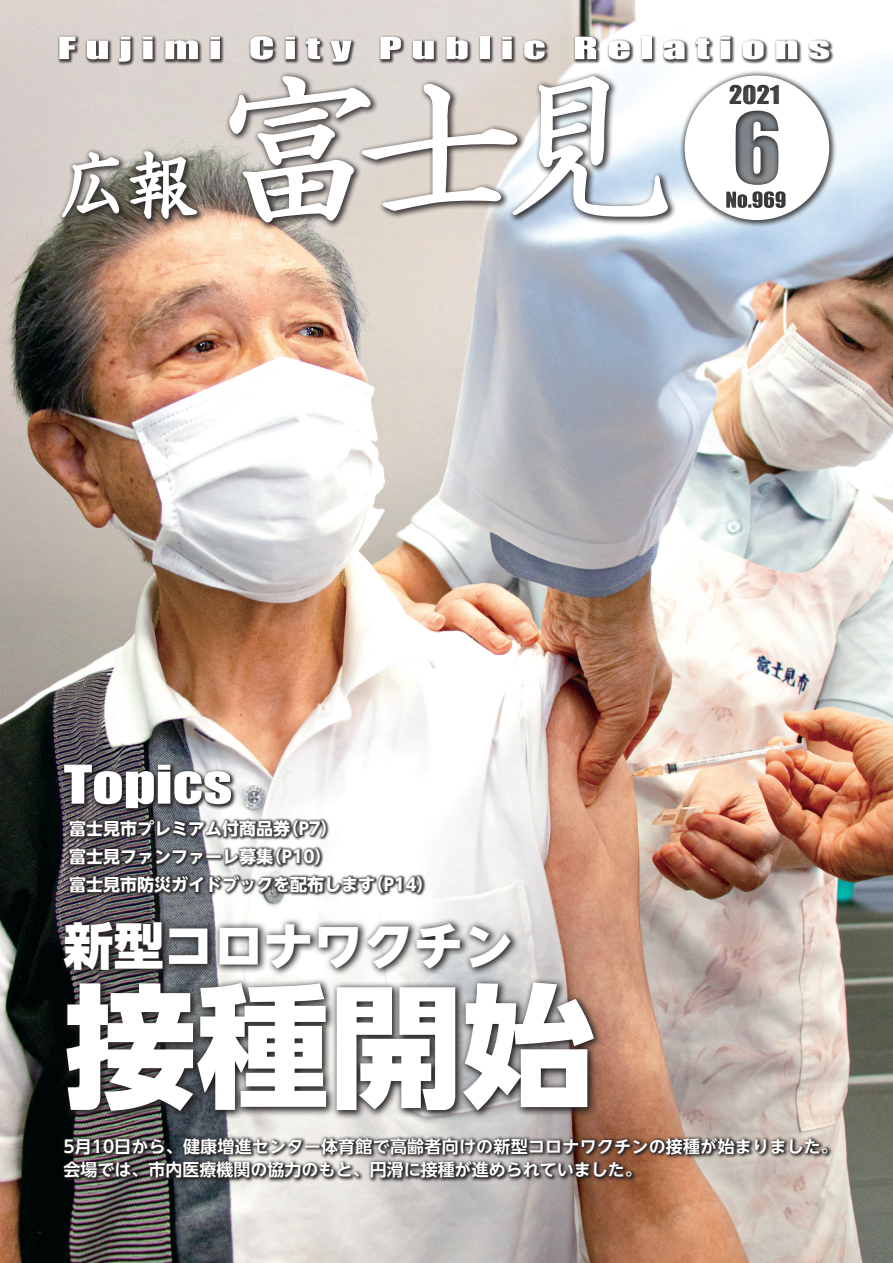
<style>
.page{position:relative;width:893px;height:1263px;background:#fff}
.page>*{position:absolute;margin:0;border:0;box-sizing:border-box;transform-origin:0 0}
.t1{font:800 132.9px "UD Shin Go NT Pr 6 N";color:#fff}
.t2{font:800 49.95px "UD Shin Go NT Pr 6 N";color:#fff}
.t3{font:49.35px "Impact";color:#fff;scale:1.25 1}
.t4{font:700 16.95px/23.4px "UD Shin Go NT Pr 6 N De";letter-spacing:.015em;color:#fff}
.t5{font:700 16.95px/27.6px "UD Shin Go NT Pr 6 N";color:#fff}
</style>
<div class="page">
<img style="left:0;top:0;width:893px;height:1263px">
<svg style="left:58px;top:916px;width:546px;height:205px;background:#605b5b"></svg>
<div style="left:67px;top:817px;width:359px;height:80px;background:#231f20;opacity:.9"></div>
<img style="left:61px;top:1134px;width:772px;height:49px">
<svg style="left:61px;top:761px;width:176px;height:53px;background:#4d4a4d"></svg>
<div style="left:57px;top:71px;width:620px;height:160px;background:#231f20;opacity:.85"></div>
<svg style="left:228px;top:76px;width:440px;height:146px"></svg>
<svg style="left:62px;top:152px;width:57px;height:65px"></svg>
<svg style="left:129px;top:151px;width:68px;height:68px"></svg>
<div style="left:57px;top:34px;width:777px;height:33px;background:#231f20;opacity:.8"></div>
<svg style="left:59px;top:37px;width:16px;height:22px"></svg>
<svg style="left:87px;top:41px;width:21px;height:18px"></svg>
<svg style="left:119px;top:37px;width:11px;height:25px"></svg>
<svg style="left:143px;top:37px;width:10px;height:22px"></svg>
<svg style="left:165px;top:40px;width:33px;height:19px"></svg>
<svg style="left:211px;top:37px;width:9px;height:22px"></svg>
<svg style="left:250px;top:36px;width:23px;height:24px"></svg>
<svg style="left:285px;top:37px;width:10px;height:22px"></svg>
<svg style="left:306px;top:38px;width:14px;height:21px"></svg>
<svg style="left:330px;top:41px;width:21px;height:21px"></svg>
<svg style="left:380px;top:37px;width:21px;height:22px"></svg>
<svg style="left:413px;top:41px;width:21px;height:18px"></svg>
<svg style="left:447px;top:37px;width:21px;height:22px"></svg>
<div style="left:480px;top:37px;width:9px;height:22px;background:#fff"></div>
<svg style="left:502px;top:37px;width:10px;height:22px"></svg>
<svg style="left:524px;top:40px;width:21px;height:19px"></svg>
<svg style="left:575px;top:37px;width:21px;height:22px"></svg>
<svg style="left:609px;top:40px;width:21px;height:19px"></svg>
<div style="left:642px;top:37px;width:10px;height:22px;background:#fff"></div>
<svg style="left:664px;top:40px;width:20px;height:19px"></svg>
<svg style="left:696px;top:38px;width:14px;height:21px"></svg>
<svg style="left:721px;top:37px;width:9px;height:22px"></svg>
<svg style="left:743px;top:40px;width:21px;height:19px"></svg>
<svg style="left:776px;top:40px;width:21px;height:19px"></svg>
<svg style="left:809px;top:40px;width:20px;height:19px"></svg>
<div style="left:680px;top:70px;width:157px;height:158px;background:#231f20;opacity:.8"></div>
<svg style="left:685px;top:75px;width:144px;height:145px"></svg>
<h3 class="t3" style="left:64px;top:746px;width:136px">Topics</h3>
<p class="t5" style="left:69px;top:815px;width:366px">富士見市プレミアム付商品券（P7）<br>富士見ファンファーレ募集（P10）<br>富士見市防災ガイドブックを配布します（P14）</p>
<h2 class="t2" style="left:64px;top:905px;width:451px">新型コロナワクチン</h2>
<h1 class="t1" style="left:64px;top:937px;width:533px">接種開始</h1>
<p class="t4" style="left:64px;top:1134px;width:776px">5月10日から、健康増進センター体育館で高齢者向けの新型コロナワクチンの接種が始まりました。会場では、市内医療機関の協力のもと、円滑に接種が進められていました。</p>
</div>
